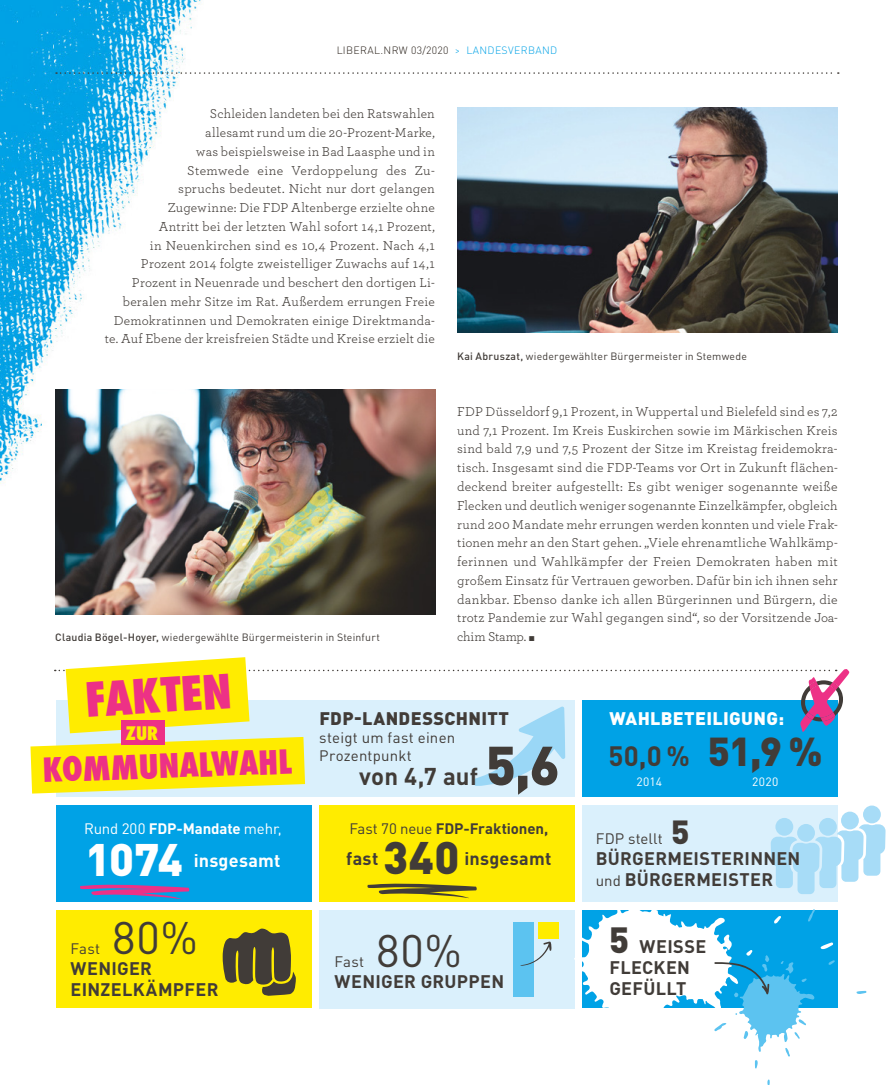
<style>
.page{position:relative;width:893px;height:1085px;background:#fff}
.page>*{position:absolute;margin:0;border:0;box-sizing:border-box;transform-origin:0 0}
.t1{font:900 54px "DIN Pro";color:#413c38}
.t2{font:800 condensed 46.05px "Futura";color:#ed3186}
.t3{font:45px "DIN Pro";color:#413c38}
.t4{font:900 45px "DIN Pro";color:#fff}
.t5{font:900 45px "DIN Pro";color:#413c38}
.t6{font:900 39.9px "DIN Pro";color:#413c38}
.t7{font:800 condensed 32.4px "Futura";color:#ed3186}
.t8{font:700 27.6px "DIN Pro";color:#413c38}
.t9{font:700 24px "DIN Pro";letter-spacing:.005em;color:#413c38}
.t10{font:800 condensed 18.15px "Futura";color:#ffec00}
.t11{font:700 18px/21px "DIN Pro";letter-spacing:.015em;color:#413c38}
.t12{font:900 18px "DIN Pro";letter-spacing:.02em;color:#413c38}
.t13{font:900 18px "DIN Pro";letter-spacing:.02em;color:#fff}
.t14{font:700 18px "DIN Pro";letter-spacing:.015em;color:#fff}
.t15{font:15px/18px "DIN Pro";letter-spacing:.015em;color:#413c38}
.t16{font:700 15px "DIN Pro";letter-spacing:-.01em;color:#413c38}
.t17{font:15px "DIN Pro";letter-spacing:-.01em;color:#fff}
.t18{font:13.5px/18.8px "Archer";letter-spacing:.015em;color:#413c38;text-align:justify}
.t19{font:12px "DIN Pro";letter-spacing:.04em;color:#fff}
.t20{font:10.5px "DIN Pro";letter-spacing:.02em;color:#413c38}
.t21{font:300 10.5px "DIN Pro";letter-spacing:.035em;color:#29211a}
.s1{color:#00a2e6}
.s2{font-weight:500}
.s3{font-weight:700}
.s4{font-weight:400}
.s5{font-weight:900;font-size:33px}
.s6{font-weight:400;font-size:15px}
.s7{font-weight:900;font-size:36px}
</style>
<div class="page">
<img style="left:0;top:0;width:881px;height:1009px">
<div style="left:56px;top:910px;width:255px;height:98px;background:#ffec00"></div>
<div style="left:56px;top:805px;width:255px;height:96px;background:#00a2e6"></div>
<div style="left:56px;top:699px;width:518px;height:97px;background:#daf0fc"></div>
<div style="left:319px;top:910px;width:255px;height:98px;background:#daf0fc"></div>
<div style="left:319px;top:805px;width:255px;height:96px;background:#ffec00"></div>
<div style="left:583px;top:699px;width:255px;height:97px;background:#00a2e6"></div>
<div style="left:583px;top:805px;width:255px;height:96px;background:#daf0fc"></div>
<img style="left:55px;top:389px;width:381px;height:225px">
<img style="left:457px;top:107px;width:381px;height:226px">
<svg style="left:819px;top:817px;width:18px;height:18px"></svg>
<svg style="left:775px;top:817px;width:18px;height:18px"></svg>
<div style="left:841px;top:811px;width:18px;height:18px;background:#a7dcf7;border-radius:50%"></div>
<div style="left:863px;top:805px;width:18px;height:18px;background:#a7dcf7;border-radius:50%"></div>
<svg style="left:771px;top:824px;width:115px;height:70px"></svg>
<svg style="left:56px;top:72px;width:783px;height:2px"></svg>
<svg style="left:573px;top:902px;width:293px;height:182px"></svg>
<svg style="left:367px;top:883px;width:110px;height:15px"></svg>
<svg style="left:223px;top:928px;width:73px;height:67px"></svg>
<div style="left:513px;top:921px;width:21px;height:75px;background:#5cc3f0"></div>
<div style="left:538px;top:921px;width:21px;height:17px;background:#ffec00"></div>
<svg style="left:523px;top:941px;width:29px;height:24px"></svg>
<svg style="left:80px;top:884px;width:109px;height:15px"></svg>
<svg style="left:30px;top:657px;width:820px;height:136px"></svg>
<svg style="left:529px;top:636px;width:5px;height:5px"></svg>
<p class="t21" style="left:337px;top:43px;width:222px">LIBERAL.NRW 03/2020 <span class="s1">&gt; LANDESVERBAND</span></p>
<p class="t18" style="left:105px;top:104px;width:332px;text-align:right">Schleiden landeten bei den Ratswahlen<br>allesamt rund um die 20-Prozent-Marke,<br>was beispielsweise in Bad Laasphe und in<br>Stemwede eine Verdoppelung des Zu-<br>spruchs bedeutet. Nicht nur dort gelangen<br>Zugewinne: Die FDP Altenberge erzielte ohne<br>Antritt bei der letzten Wahl sofort 14,1 Prozent,<br>in Neuenkirchen sind es 10,4 Prozent. Nach 4,1<br>Prozent 2014 folgte zweistelliger Zuwachs auf 14,1<br>Prozent in Neuenrade und beschert den dortigen Li&shy;beralen mehr Sitze im Rat. Außerdem errungen Freie Demokratinnen und Demokraten einige Direktmanda&shy;te. Auf Ebene der kreisfreien Städte und Kreise erzielt die</p>
<p class="t20" style="left:55px;top:630px;width:326px"><span class="s2">Claudia Bögel-Hoyer,</span> wiedergewählte Bürgermeisterin in Steinfurt</p>
<p class="t20" style="left:457px;top:349px;width:291px"><span class="s2">Kai Abruszat,</span> wiedergewählter Bürgermeister in Stemwede</p>
<p class="t18" style="left:457px;top:401px;width:382px">FDP Düsseldorf 9,1 Prozent, in Wuppertal und Bielefeld sind es 7,2 und 7,1 Prozent. Im Kreis Euskirchen sowie im Märkischen Kreis sind bald 7,9 und 7,5 Prozent der Sitze im Kreistag freidemokra&shy;tisch. Insgesamt sind die FDP-Teams vor Ort in Zukunft flächen&shy;deckend breiter aufgestellt: Es gibt weniger sogenannte weiße Flecken und deutlich weniger sogenannte Einzelkämpfer, obgleich rund 200 Mandate mehr errungen werden konnten und viele Frak&shy;tionen mehr an den Start gehen. „Viele ehrenamtliche Wahlkämp&shy;ferinnen und Wahlkämpfer der Freien Demokraten haben mit großem Einsatz für Vertrauen geworben. Dafür bin ich ihnen sehr dankbar. Ebenso danke ich allen Bürgerinnen und Bürgern, die trotz Pandemie zur Wahl gegangen sind“, so der Vorsitzende Joa&shy;chim Stamp.</p>
<h2 class="t2" style="left:83px;top:669px;width:148px;rotate:-4deg">FAKTEN</h2>
<h3 class="t10" style="left:126px;top:720px;width:34px">ZUR</h3>
<h3 class="t7" style="left:42px;top:747px;width:250px;rotate:-2deg">KOMMUNALWAHL</h3>
<p class="t17" style="left:84px;top:817px;width:199px">Rund 200 <span class="s3">FDP-Mandate</span> mehr,</p>
<h3 class="t4" style="left:85px;top:828px;width:99px">1074</h3>
<h3 class="t14" style="left:194px;top:847px;width:88px">insgesamt</h3>
<h3 class="t3" style="left:112px;top:906px;width:87px">80%</h3>
<h3 class="t11" style="left:71px;top:957px;width:149px">WENIGER<br>EINZELKÄMPFER</h3>
<p class="t15" style="left:71px;top:938px;width:31px">Fast</p>
<h3 class="t12" style="left:319px;top:706px;width:191px">FDP-LANDESSCHNITT</h3>
<p class="t15" style="left:319px;top:728px;width:137px">steigt um fast einen<br>Prozentpunkt</p>
<h1 class="t1" style="left:486px;top:728px;width:75px">5,6</h1>
<h3 class="t9" style="left:359px;top:760px;width:120px">von 4,7 auf</h3>
<p class="t16" style="left:349px;top:817px;width:200px"><span class="s4">Fast 70 neue</span> FDP-Fraktionen,</p>
<h3 class="t11" style="left:346px;top:847px;width:34px">fast</h3>
<h3 class="t5" style="left:383px;top:827px;width:78px">340</h3>
<h3 class="t11" style="left:464px;top:847px;width:88px">insgesamt</h3>
<h3 class="t3" style="left:376px;top:919px;width:87px">80%</h3>
<h3 class="t11" style="left:335px;top:969px;width:171px">WENIGER GRUPPEN</h3>
<p class="t15" style="left:334px;top:951px;width:31px">Fast</p>
<h3 class="t13" style="left:609px;top:706px;width:176px">WAHLBETEILIGUNG:</h3>
<h3 class="t8" style="left:608px;top:737px;width:83px">50,0 %</h3>
<p class="t19" style="left:636px;top:773px;width:27px">2014</p>
<p class="t19" style="left:752px;top:773px;width:28px">2020</p>
<h3 class="t6" style="left:708px;top:724px;width:116px">51,9 %</h3>
<p class="t15" style="left:596px;top:828px;width:95px">FDP stellt <span class="s5">5</span></p>
<h3 class="t11" style="left:596px;top:846px;width:206px">BÜRGERMEISTERINNEN <span class="s6">und</span> BÜRGERMEISTER</h3>
<h3 class="t11" style="left:609px;top:935px;width:98px"><span class="s7">5</span> WEISSE<br>FLECKEN<br>GEFÜLLT</h3>
</div>
